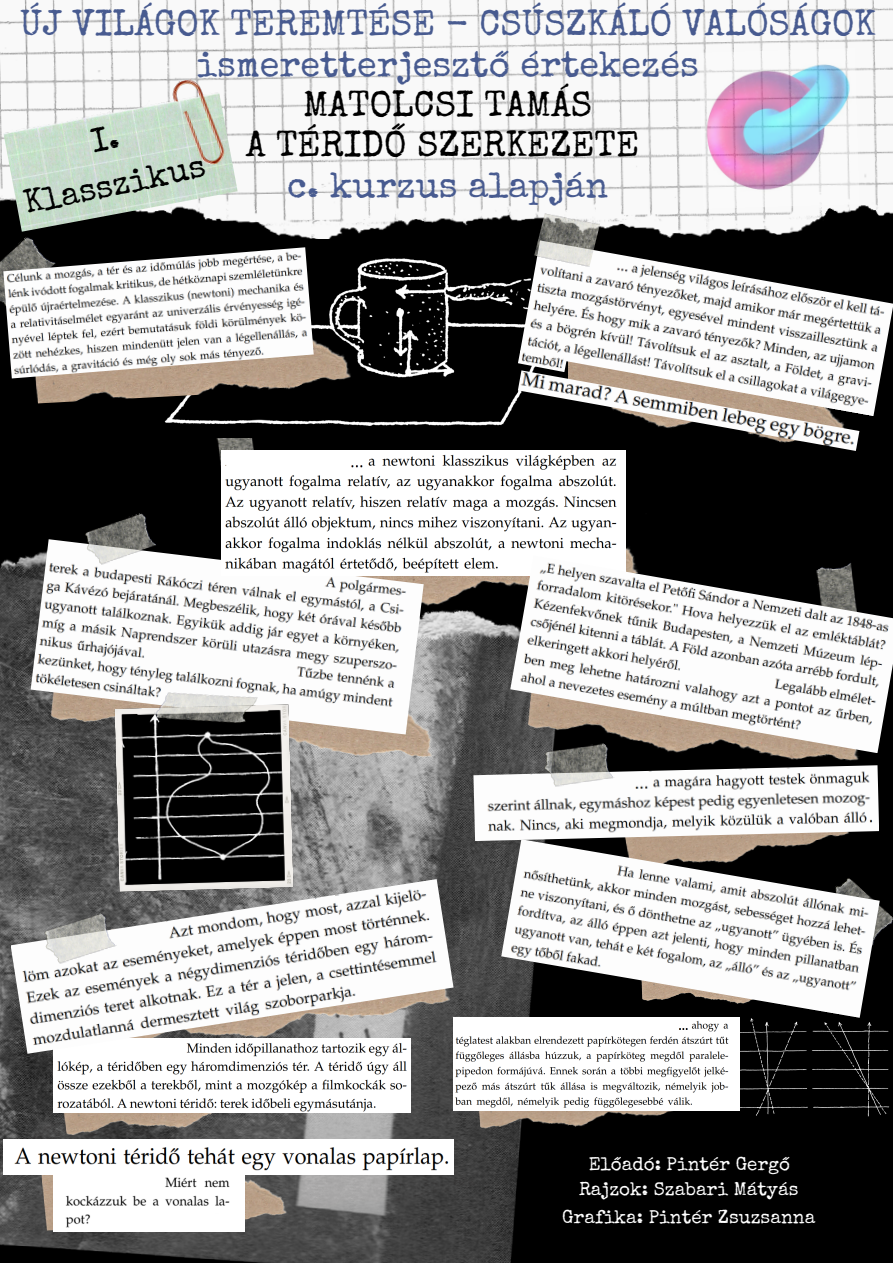
<style>
.page{position:relative;width:893px;height:1263px;background:#000}
.page>*{position:absolute;margin:0;border:0;box-sizing:border-box;transform-origin:0 0}
.t1{font:36.15px "Special Elite";color:#485b90}
.t2{font:36.15px "Special Elite";color:#000}
.t3{font:32.92px "Special Elite";color:#000}
.t4{font:18.75px "Special Elite";color:#fff}
</style>
<div class="page">
<img style="left:725px;top:1018px;width:165px;height:99px">
<img style="left:0;top:259px;width:3px;height:44px">
<img style="left:0;top:0;width:893px;height:247px">
<img style="left:0;top:556px;width:521px;height:707px">
<img style="left:216px;top:438px;width:43px;height:56px">
<img style="left:0;top:75px;width:238px;height:157px">
<img style="left:159px;top:240px;width:361px;height:186px">
<img style="left:16px;top:273px;width:347px;height:131px">
<img style="left:3px;top:247px;width:311px;height:131px">
<img style="left:520px;top:240px;width:373px;height:176px">
<img style="left:534px;top:210px;width:66px;height:61px">
<img style="left:518px;top:350px;width:49px;height:20px">
<img style="left:518px;top:370px;width:341px;height:81px">
<img style="left:31px;top:575px;width:434px;height:207px">
<img style="left:31px;top:539px;width:393px;height:195px">
<img style="left:222px;top:451px;width:404px;height:124px">
<img style="left:510px;top:753px;width:349px;height:12px">
<img style="left:510px;top:556px;width:383px;height:197px">
<img style="left:114px;top:704px;width:179px;height:175px">
<img style="left:153px;top:675px;width:105px;height:62px">
<img style="left:45px;top:1054px;width:291px;height:86px">
<img style="left:453px;top:885px;width:12px;height:169px">
<img style="left:53px;top:1054px;width:358px;height:58px">
<img style="left:11px;top:879px;width:442px;height:175px">
<img style="left:31px;top:1133px;width:266px;height:98px">
<img style="left:53px;top:1174px;width:192px;height:57px">
<img style="left:3px;top:1140px;width:450px;height:34px">
<img style="left:615px;top:759px;width:244px;height:6px">
<img style="left:473px;top:765px;width:406px;height:76px">
<img style="left:879px;top:900px;width:14px;height:33px">
<img style="left:501px;top:839px;width:378px;height:179px">
<img style="left:465px;top:1110px;width:245px;height:24px">
<img style="left:454px;top:1018px;width:285px;height:92px">
<img style="left:542px;top:743px;width:73px;height:45px">
<img style="left:82px;top:513px;width:77px;height:54px">
<img style="left:41px;top:911px;width:77px;height:55px">
<img style="left:698px;top:48px;width:161px;height:161px">
<svg style="left:90px;top:126px;width:29px;height:27px"></svg>
<p class="t1" style="left:20px;top:10px;width:857px">ÚJ VILÁGOK TEREMTÉSE - CSÚSZKÁLÓ VALÓSÁGOK</p>
<p class="t1" style="left:196px;top:50px;width:504px">ismeretterjesztő értekezés</p>
<p class="t2" style="left:303px;top:90px;width:291px">MATOLCSI TAMÁS</p>
<p class="t2" style="left:246px;top:131px;width:395px">A TÉRIDŐ SZERKEZETE</p>
<p class="t1" style="left:287px;top:171px;width:322px">c. kurzus alapján</p>
<p class="t3" style="left:22px;top:191px;width:186px;rotate:-12deg">Klasszikus</p>
<p class="t4" style="left:589px;top:1156px;width:203px">Előadó: Pintér Gergő</p>
<p class="t4" style="left:579px;top:1181px;width:221px">Rajzok: Szabari Mátyás</p>
<p class="t4" style="left:562px;top:1210px;width:255px">Grafika: Pintér Zsuzsanna</p>
</div>
